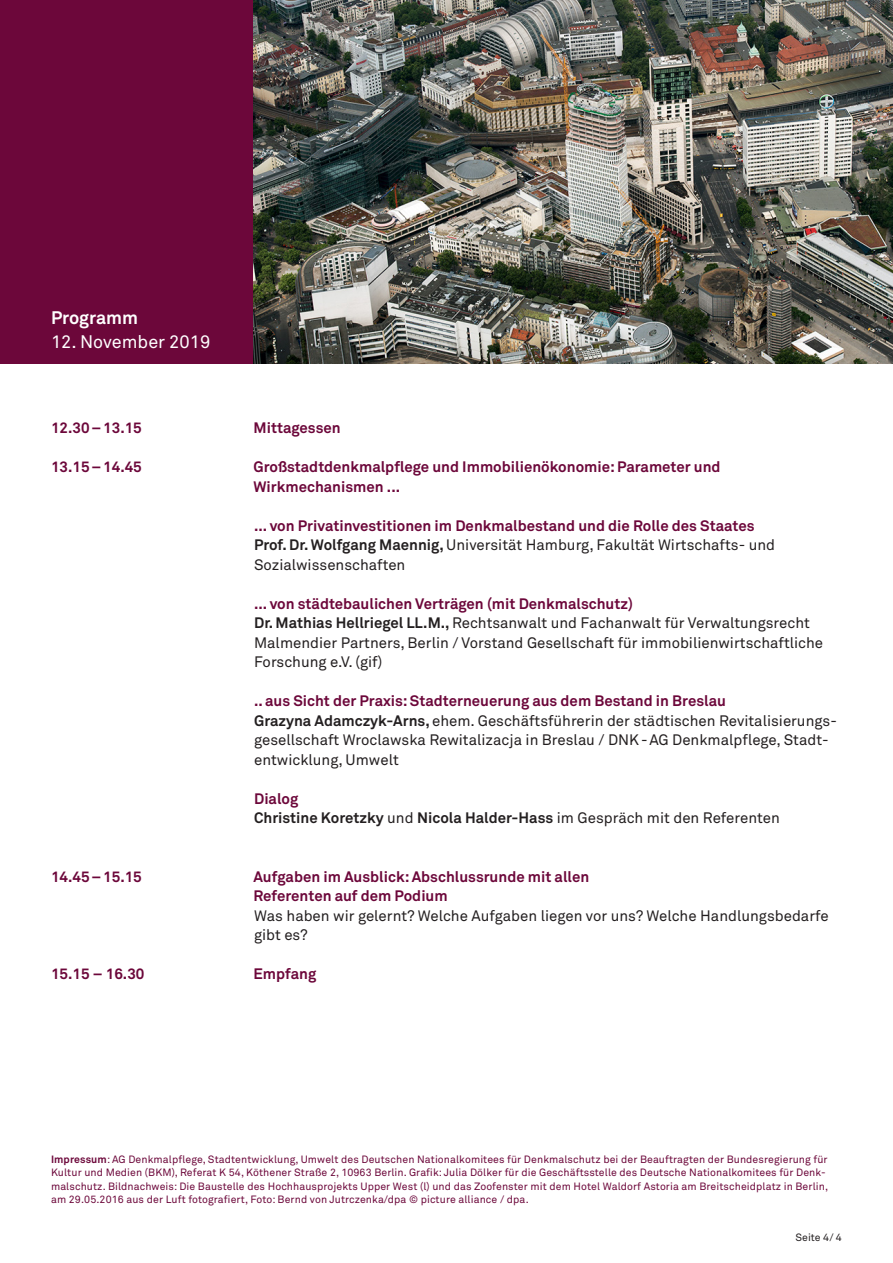
<style>
.page{position:relative;width:893px;height:1263px;background:#fff}
.page>*{position:absolute;margin:0;border:0;box-sizing:border-box;transform-origin:0 0}
.t1{font:18px "Akkurat Std";color:#fff}
.t2{font:700 18px "Akkurat Std";color:#fff}
.t3{font:15px/19.5px "Akkurat Std";color:#231f20}
.t4{font:700 15px/19.5px "Akkurat Std";color:#6c073a}
.t5{font:700 15px/19.5px "Akkurat Std";color:#231f20}
.t6{font:10.5px/13.5px "Akkurat Std";letter-spacing:.01em;color:#6c073a}
.t7{font:10.5px "Akkurat Std";color:#231f20}
.s1{color:#231f20}
.s2{font-weight:400;color:#231f20}
.s3{font-weight:700;color:#6c073a}
.s4{font-weight:700}
.s5{color:#6c073a}
.s6{font-weight:400}
</style>
<div class="page">
<div style="left:0;top:0;width:253px;height:363px;background:#6c073a"></div>
<img style="left:253px;top:0;width:640px;height:363px">
<p class="t2" style="left:51px;top:307px;width:89px">Programm</p>
<p class="t1" style="left:51px;top:331px;width:161px">12. November 2019</p>
<p class="t4" style="left:51px;top:418px;width:92px">12.30–13.15</p>
<p class="t4" style="left:254px;top:418px;width:89px">Mittagessen</p>
<p class="t4" style="left:51px;top:457px;width:92px">13.15–14.45</p>
<p class="t4" style="left:254px;top:457px;width:469px">Großstadtdenkmalpflege und Immobilienökonomie: Parameter und<br>Wirkmechanismen ...</p>
<p class="t4" style="left:254px;top:516px;width:523px">... von Privatinvestitionen im Denkmalbestand und die Rolle des Staates<br><span class="s1">Prof. Dr. Wolfgang Maennig,</span> <span class="s2">Universität Hamburg, Fakultät Wirtschafts- und<br>Sozialwissenschaften</span></p>
<p class="t3" style="left:254px;top:594px;width:571px"><span class="s3">... von städtebaulichen Verträgen (mit Denkmalschutz)<br></span><span class="s4">Dr. Mathias Hellriegel LL.M.,</span> Rechtsanwalt und Fachanwalt für Verwaltungsrecht Malmendier Partners, Berlin / Vorstand Gesellschaft für immobilienwirtschaftliche Forschung e.V. (gif)</p>
<p class="t3" style="left:254px;top:691px;width:584px"><span class="s3">.. aus Sicht der Praxis: Stadterneuerung aus dem Bestand in Breslau<br></span><span class="s4">Grazyna Adamczyk-Arns,</span> ehem. Geschäftsführerin der städtischen Revitalisierungs&shy;gesellschaft Wroclawska Rewitalizacja in Breslau / DNK-AG Denkmalpflege, Stadt&shy;entwicklung, Umwelt</p>
<p class="t5" style="left:254px;top:789px;width:527px"><span class="s5">Dialog<br></span>Christine Koretzky <span class="s6">und</span> Nicola Halder-Hass <span class="s6">im Gespräch mit den Referenten</span></p>
<p class="t4" style="left:51px;top:867px;width:92px">14.45–15.15</p>
<p class="t4" style="left:254px;top:867px;width:337px">Aufgaben im Ausblick: Abschlussrunde mit allen<br>Referenten auf dem Podium</p>
<p class="t3" style="left:254px;top:906px;width:576px">Was haben wir gelernt? Welche Aufgaben liegen vor uns? Welche Handlungsbedarfe gibt es?</p>
<p class="t4" style="left:51px;top:964px;width:95px">15.15 – 16.30</p>
<p class="t4" style="left:254px;top:964px;width:64px">Empfang</p>
<p class="t6" style="left:51px;top:1152px;width:779px"><span class="s4">Impressum</span>: AG Denkmalpflege, Stadtentwicklung, Umwelt des Deutschen Nationalkomitees für Denkmalschutz bei der Beauftragten der Bundesregierung für Kultur und Medien (BKM), Referat K 54, Köthener Straße 2, 10963 Berlin. Grafik: Julia Dölker für die Geschäftsstelle des Deutsche Nationalkomitees für Denk&shy;malschutz. Bildnachweis: Die Baustelle des Hochhausprojekts Upper West (l) und das Zoofenster mit dem Hotel Waldorf Astoria am Breitscheidplatz in Berlin, am 29.05.2016 aus der Luft fotografiert, Foto: Bernd von Jutrczenka/dpa © picture alliance / dpa.</p>
<p class="t7" style="left:795px;top:1231px;width:48px">Seite 4/ 4</p>
</div>
